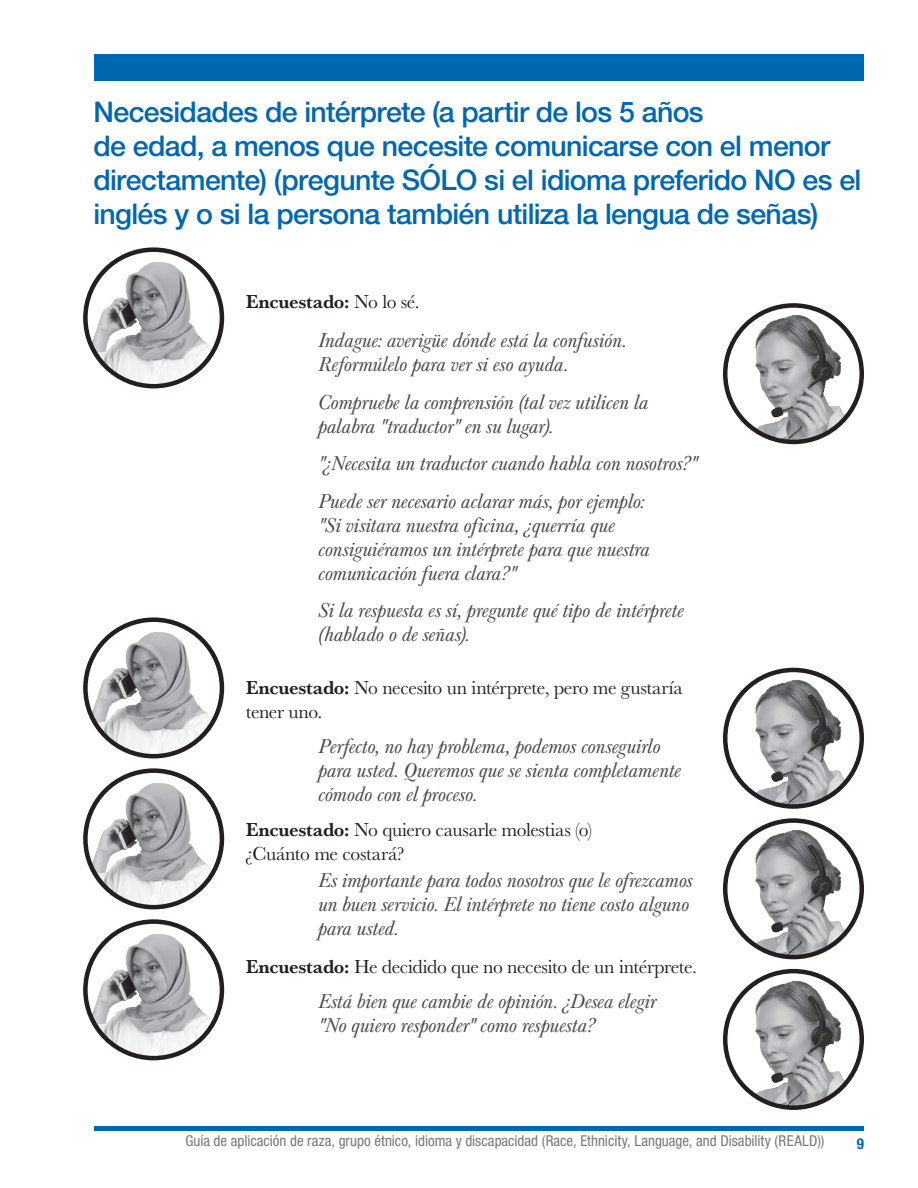
<style>
.page{position:relative;width:918px;height:1188px;background:#fff}
.page>*{position:absolute;margin:0;border:0;box-sizing:border-box;transform-origin:0 0}
.t1{font:500 28.5px/34.2px "Helvetica Neue LT Std";letter-spacing:-.025em;color:#0067b1}
.Body{font:italic 21px/24px "Baskerville URW";letter-spacing:-.01em;color:#4b4c4d}
.Body-2{font:19.5px/24px "Baskerville URW";letter-spacing:-.02em;color:#231f20}
.Body-3{font:700 19.5px "Baskerville URW";letter-spacing:-.015em;color:#231f20}
.t2{font:condensed 15px "Helvetica Neue LT Std";color:#76787b}
.t3{font:700 condensed 15px "Helvetica Neue LT Std";color:#0067b1}
.s1{font-weight:400}
.s2{font-weight:700}
</style>
<div class="page">
<div style="left:94px;top:54px;width:770px;height:27px;background:#0067b1"></div>
<div style="left:94px;top:1126px;width:770px;height:5px;background:#0067b1"></div>
<img style="left:725px;top:309px;width:137px;height:133px">
<div style="left:723px;top:303px;width:141px;height:141px;border:4px solid #231f20;border-radius:50%"></div>
<img style="left:725px;top:673px;width:137px;height:134px">
<div style="left:723px;top:668px;width:141px;height:141px;border:4px solid #231f20;border-radius:50%"></div>
<img style="left:85px;top:258px;width:137px;height:128px">
<div style="left:83px;top:247px;width:141px;height:141px;border:4px solid #231f20;border-radius:50%"></div>
<img style="left:85px;top:628px;width:137px;height:128px">
<div style="left:83px;top:617px;width:141px;height:141px;border:4px solid #231f20;border-radius:50%"></div>
<img style="left:85px;top:779px;width:137px;height:128px">
<div style="left:83px;top:768px;width:141px;height:141px;border:4px solid #231f20;border-radius:50%"></div>
<img style="left:85px;top:930px;width:137px;height:128px">
<div style="left:83px;top:919px;width:141px;height:141px;border:4px solid #231f20;border-radius:50%"></div>
<img style="left:725px;top:824px;width:137px;height:133px">
<div style="left:723px;top:818px;width:141px;height:141px;border:4px solid #231f20;border-radius:50%"></div>
<img style="left:725px;top:974px;width:137px;height:134px">
<div style="left:723px;top:969px;width:141px;height:141px;border:4px solid #231f20;border-radius:50%"></div>
<h1 class="t1" style="left:93px;top:94px;width:770px">Necesidades de intérprete (a partir de los 5 años<br>de edad, a menos que necesite comunicarse con el menor directamente) (pregunte SÓLO si el idioma preferido NO es el inglés y o si la persona también utiliza la lengua de señas)</h1>
<p class="Body-3" style="left:246px;top:287px;width:176px">Encuestado: <span class="s1">No lo sé.</span></p>
<p class="Body" style="left:318px;top:329px;width:310px">Indague: averigüe dónde está la confusión.<br>Reformúlelo para ver si eso ayuda.</p>
<p class="Body" style="left:318px;top:390px;width:332px">Compruebe la comprensión (tal vez utilicen la palabra "traductor" en su lugar).</p>
<p class="Body" style="left:318px;top:452px;width:381px">"¿Necesita un traductor cuando habla con nosotros?"</p>
<p class="Body" style="left:318px;top:489px;width:333px">Puede ser necesario aclarar más, por ejemplo: "Si visitara nuestra oficina, ¿querría que consiguiéramos un intérprete para que nuestra comunicación fuera clara?"</p>
<p class="Body" style="left:318px;top:599px;width:367px">Si la respuesta es sí, pregunte qué tipo de intérprete (hablado o de señas).</p>
<p class="Body-2" style="left:246px;top:675px;width:439px"><span class="s2">Encuestado:</span> No necesito un intérprete, pero me gustaría tener uno.</p>
<p class="Body" style="left:318px;top:735px;width:365px">Perfecto, no hay problema, podemos conseguirlo para usted. Queremos que se sienta completamente cómodo con el proceso.</p>
<p class="Body-2" style="left:246px;top:817px;width:348px"><span class="s2">Encuestado:</span> No quiero causarle molestias (o) ¿Cuánto me costará?</p>
<p class="Body" style="left:318px;top:869px;width:376px">Es importante para todos nosotros que le ofrezcamos un buen servicio. El intérprete no tiene costo alguno para usted.</p>
<p class="Body-2" style="left:246px;top:954px;width:453px"><span class="s2">Encuestado:</span> He decidido que no necesito de un intérprete.</p>
<p class="Body" style="left:318px;top:990px;width:340px">Está bien que cambie de opinión. ¿Desea elegir "No quiero responder" como respuesta?</p>
<p class="t2" style="left:185px;top:1132px;width:641px">Guía de aplicación de raza, grupo étnico, idioma y discapacidad (Race, Ethnicity, Language, and Disability (REALD))</p>
<p class="t3" style="left:857px;top:1135px;width:9px">9</p>
</div>
